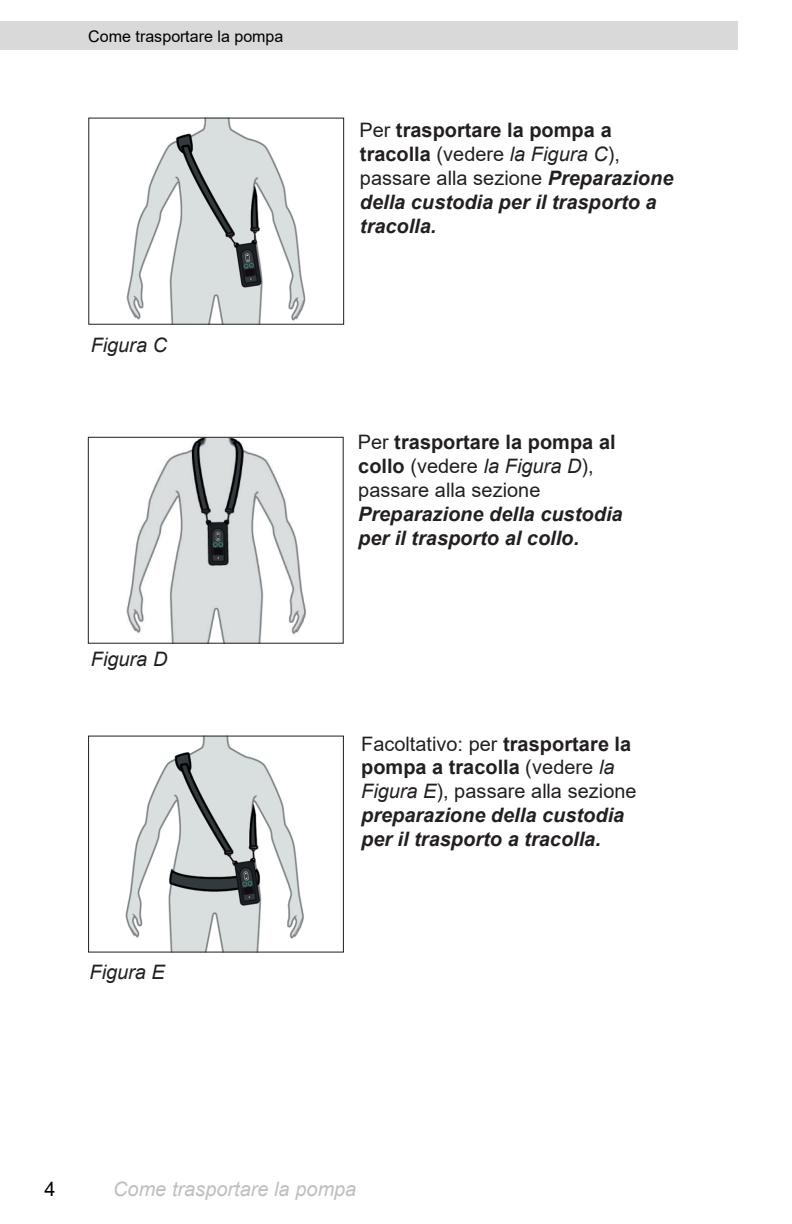
<style>
.page{position:relative;width:792px;height:1224px;background:#fff}
.page>*{position:absolute;margin:0;border:0;box-sizing:border-box;transform-origin:0 0}
.t1{font:italic 700 20px/24px "Arial";color:#231f20}
.t2{font:20px/24px "Arial";color:#231f20}
.t3{font:italic 20px "Arial";color:#bfbfbf}
.t4{font:italic 20px "Arial";color:#231f20}
.t5{font:20px "Arial";color:#000}
.t6{font:16px "Arial";color:#000}
.s1{font-weight:400;font-style:normal}
.s2{font-style:normal}
.s3{font-weight:400}
.s4{font-weight:700}
.s5{font-style:italic}
</style>
<div class="page">
<img style="left:126px;top:120px;width:179px;height:203px">
<div style="left:88px;top:118px;width:256px;height:207px;border:1px solid #231f20"></div>
<img style="left:127px;top:439px;width:179px;height:203px">
<div style="left:88px;top:437px;width:256px;height:207px;border:1px solid #231f20"></div>
<img style="left:126px;top:735px;width:179px;height:216px">
<div style="left:88px;top:736px;width:256px;height:217px;border:1px solid #231f20"></div>
<div style="left:0;top:21px;width:738px;height:28px;background:#d9d9d9"></div>
<p class="t6" style="left:88px;top:25px;width:196px">Come trasportare la pompa</p>
<p class="t4" style="left:91px;top:332px;width:78px">Figura C</p>
<p class="t4" style="left:91px;top:646px;width:78px">Figura D</p>
<p class="t4" style="left:89px;top:959px;width:77px">Figura E</p>
<p class="t1" style="left:360px;top:119px;width:315px"><span class="s1">Per</span> <span class="s2">trasportare la pompa a tracolla</span> <span class="s1">(vedere</span> <span class="s3">la Figura C</span><span class="s1">), passare alla sezione</span> Preparazione della custodia per il trasporto a tracolla.</p>
<p class="t2" style="left:358px;top:430px;width:259px">Per <span class="s4">trasportare la pompa al collo</span> (vedere <span class="s5">la Figura D</span>), passare alla sezione</p>
<p class="t1" style="left:358px;top:502px;width:266px">Preparazione della custodia per il trasporto al collo.</p>
<p class="t1" style="left:361px;top:732px;width:277px"><span class="s1">Facoltativo: per</span> <span class="s2">trasportare la pompa a tracolla</span> <span class="s1">(vedere</span> <span class="s3">la<br>Figura E</span><span class="s1">), passare alla sezione </span>preparazione della custodia per il trasporto a tracolla.</p>
<p class="t5" style="left:44px;top:1175px;width:13px">4</p>
<p class="t3" style="left:113px;top:1176px;width:245px">Come trasportare la pompa</p>
</div>
